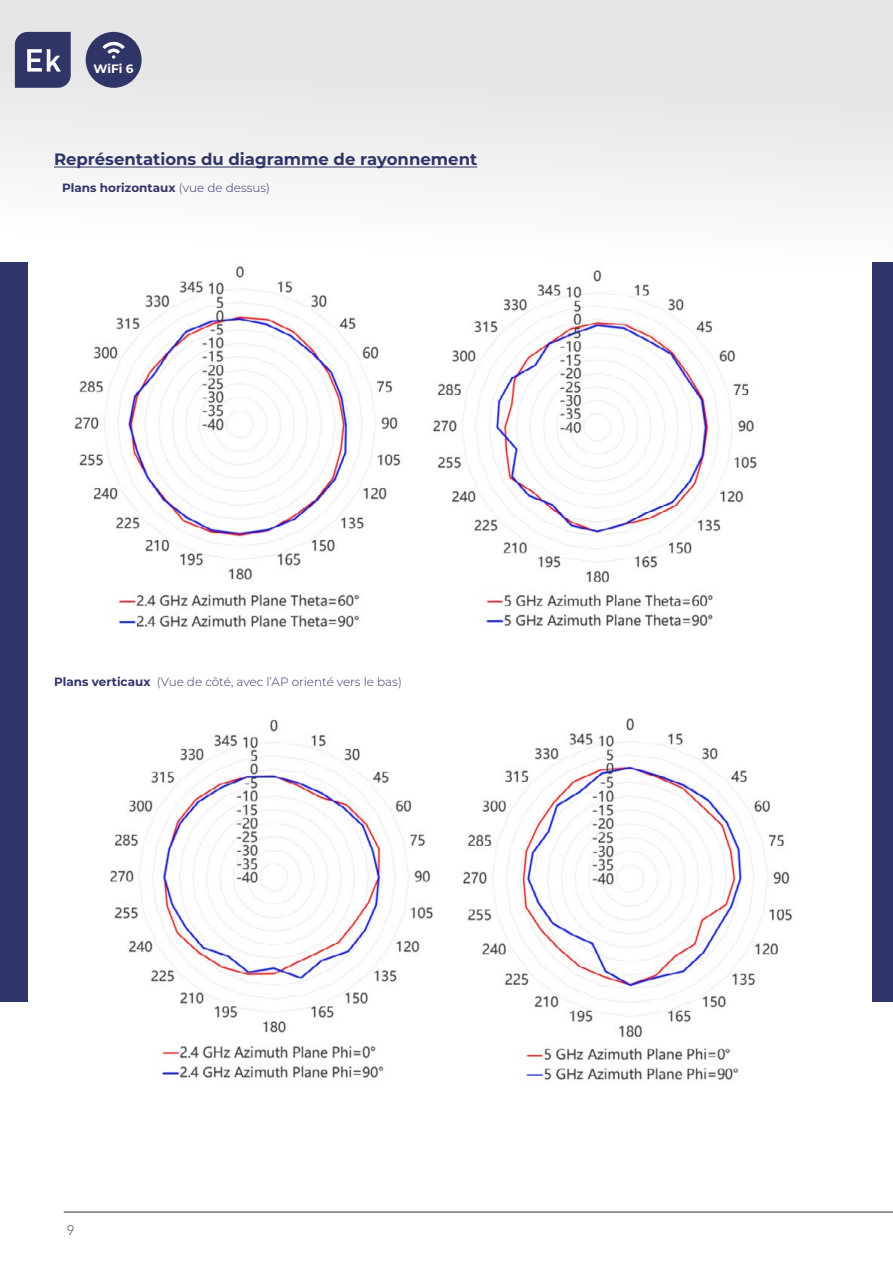
<style>
.page{position:relative;width:893px;height:1263px;background:#fff}
.page>*{position:absolute;margin:0;border:0;box-sizing:border-box;transform-origin:0 0}
.t1{font:700 16.5px "Montserrat";color:#2f3569}
.t2{font:300 13.5px "Lato";color:#312e29}
.t3{font:700 12.15px "Montserrat";color:#fff}
.t4{font:300 12px "Montserrat";color:#2f3569}
.t5{font:700 12px "Montserrat";color:#2f3569}
.s1{font-weight:300}
.s2{font-weight:700}
</style>
<div class="page">
<div style="left:0;top:0;width:893px;height:275px;background:linear-gradient(to bottom,#e0e0e0,#fefefe)"></div>
<hr style="left:64px;top:1212px;width:829px;height:1px;background:#312e29">
<div style="left:873px;top:262px;width:20px;height:739px;background:#2f3569"></div>
<div style="left:0;top:262px;width:28px;height:739px;background:#2f3569"></div>
<svg style="left:15px;top:32px;width:56px;height:56px;background:#4c507c"></svg>
<hr style="left:54px;top:167px;width:423px;height:1px;background:#2f3569">
<img style="left:62px;top:263px;width:354px;height:365px">
<img style="left:416px;top:266px;width:358px;height:360px">
<img style="left:110px;top:720px;width:323px;height:358px">
<img style="left:463px;top:718px;width:330px;height:363px">
<div style="left:86px;top:32px;width:56px;height:56px;background:#303568;border-radius:50%"></div>
<svg style="left:103px;top:41px;width:22px;height:18px"></svg>
<p class="t3" style="left:94px;top:60px;width:42px">WiFi 6</p>
<h1 class="t1" style="left:54px;top:148px;width:425px">Représentations du diagramme de rayonnement</h1>
<p class="t5" style="left:62px;top:179px;width:209px">Plans horizontaux <span class="s1">(vue de dessus)</span></p>
<p class="t4" style="left:54px;top:673px;width:349px"><span class="s2">Plans verticaux</span> (Vue de côté, avec l’AP orienté vers le bas)</p>
<p class="t2" style="left:66px;top:1222px;width:9px">9</p>
</div>
